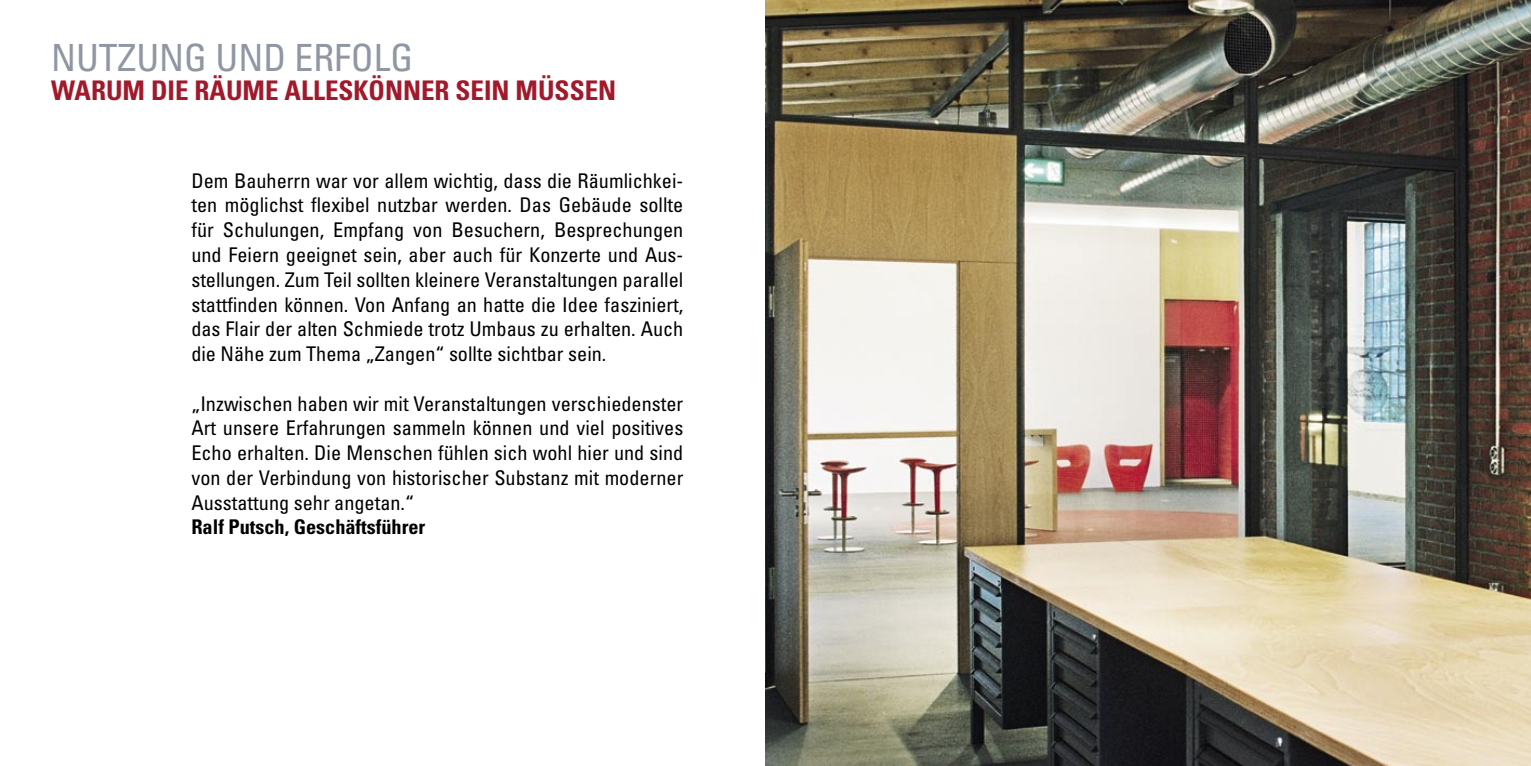
<style>
.page{position:relative;width:1531px;height:766px;background:#fff}
.page>*{position:absolute;margin:0;border:0;box-sizing:border-box;transform-origin:0 0}
.t1{font:condensed 37.57px "Univers";color:#9097a3}
.t2{font:700 condensed 27px "Univers";color:#a2192b}
.t3{font:condensed 20.25px/24.8px "Univers";color:#000;text-align:justify}
.t4{font:700 condensed 20.25px "Univers";color:#000}
</style>
<div class="page">
<img style="left:765px;top:0;width:766px;height:765px">
<p class="t1" style="left:51px;top:33px;width:364px">NUTZUNG UND ERFOLG</p>
<p class="t2" style="left:51px;top:74px;width:567px">WARUM DIE RÄUME ALLESKÖNNER SEIN MÜSSEN</p>
<p class="t3" style="left:191px;top:168px;width:493px">Dem Bauherrn war vor allem wichtig, dass die Räumlichkei&shy;ten möglichst flexibel nutzbar werden. Das Gebäude sollte für Schulungen, Empfang von Besuchern, Besprechungen und Feiern geeignet sein, aber auch für Konzerte und Aus&shy;stellungen. Zum Teil sollten kleinere Veranstaltungen parallel stattfinden können. Von Anfang an hatte die Idee fasziniert, das Flair der alten Schmiede trotz Umbaus zu erhalten. Auch die Nähe zum Thema „Zangen“ sollte sichtbar sein.</p>
<p class="t3" style="left:191px;top:390px;width:493px">„Inzwischen haben wir mit Veranstaltungen verschiedenster Art unsere Erfahrungen sammeln können und viel positives Echo erhalten. Die Menschen fühlen sich wohl hier und sind von der Verbindung von historischer Substanz mit moderner Ausstattung sehr angetan.“</p>
<p class="t4" style="left:191px;top:514px;width:235px">Ralf Putsch, Geschäftsführer</p>
</div>
